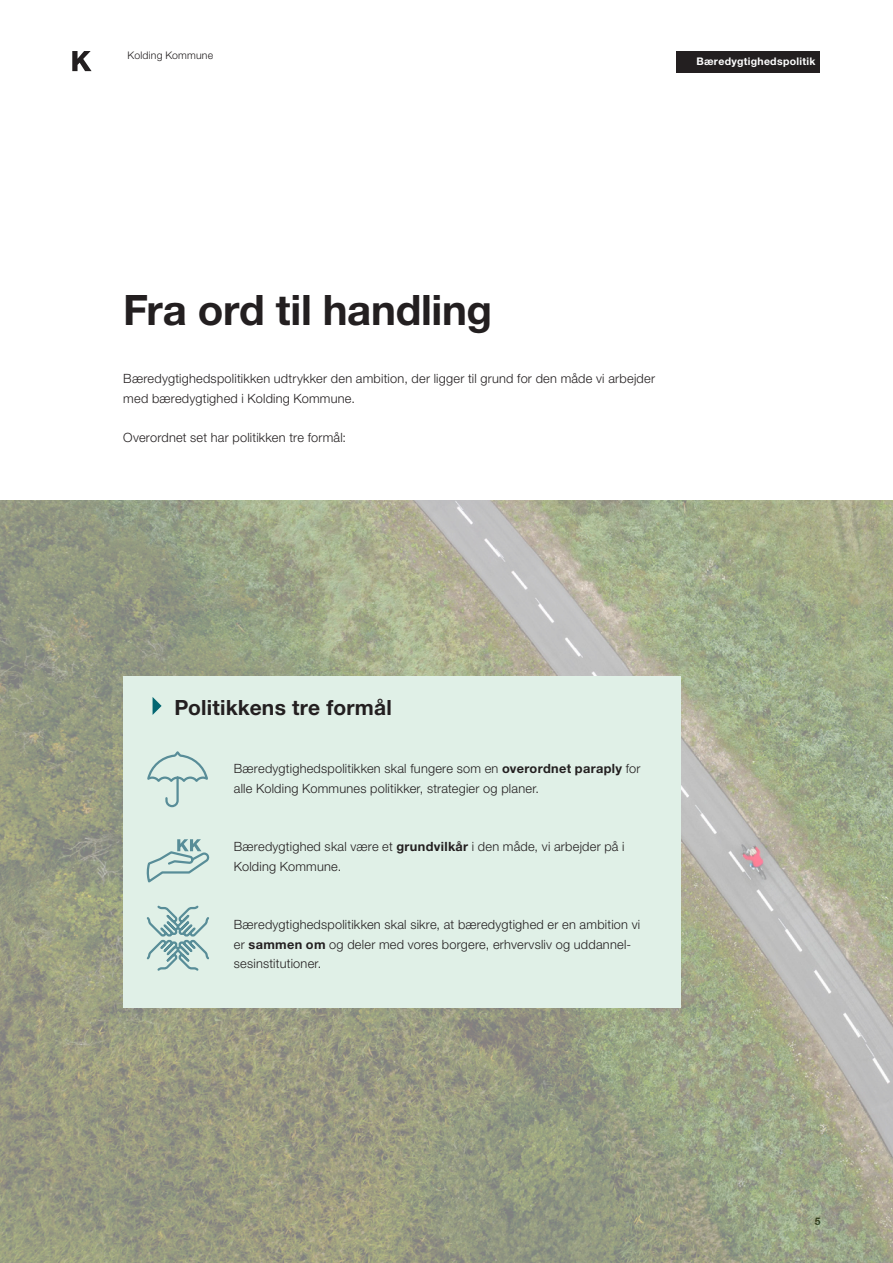
<style>
.page{position:relative;width:893px;height:1263px;background:#fff}
.page>*{position:absolute;margin:0;border:0;box-sizing:border-box;transform-origin:0 0}
.Rubrik_28{font:700 42px "Helvetica Neue LT Std";letter-spacing:-.01em;color:#231f20}
.Underrubrik_14{font:700 21px "Helvetica Neue LT Std";letter-spacing:.01em;color:#231f20}
.Brødtekst{font:300 12.75px/19.5px "Helvetica Neue LT Std";letter-spacing:.02em;color:#231f20}
.t1{font:700 10.5px "Helvetica Neue LT Std";letter-spacing:.03em;color:#fff}
.t2{font:300 10.5px "Helvetica Neue LT Std";letter-spacing:.02em;color:#231f20}
.t3{font:700 10.5px "Helvetica Neue LT Std";color:#231f20}
.s1{font-weight:700}
</style>
<div class="page">
<svg style="left:72px;top:51px;width:20px;height:20px"></svg>
<div style="left:676px;top:51px;width:144px;height:21px;background:#231f20"></div>
<img style="left:0;top:500px;width:893px;height:763px">
<div style="left:123px;top:676px;width:557px;height:331px;background:#e0f0e7"></div>
<svg style="left:153px;top:697px;width:9px;height:18px"></svg>
<svg style="left:146px;top:905px;width:63px;height:66px"></svg>
<svg style="left:147px;top:752px;width:61px;height:56px"></svg>
<svg style="left:146px;top:839px;width:64px;height:44px"></svg>
<p class="t2" style="left:128px;top:48px;width:87px">Kolding Kommune</p>
<p class="t1" style="left:696px;top:55px;width:120px">Bæredygtighedspolitik</p>
<p class="Rubrik_28" style="left:123px;top:284px;width:370px">Fra ord til handling</p>
<p class="Brødtekst" style="left:123px;top:369px;width:533px">Bæredygtighedspolitikken udtrykker den ambition, der ligger til grund for den måde vi arbejder med bæredygtighed i Kolding Kommune.</p>
<p class="Brødtekst" style="left:123px;top:427px;width:224px">Overordnet set har politikken tre formål:</p>
<h2 class="Underrubrik_14" style="left:174px;top:694px;width:219px">Politikkens tre formål</h2>
<p class="Brødtekst" style="left:234px;top:759px;width:408px">Bæredygtighedspolitikken skal fungere som en <span class="s1">overordnet paraply</span> for alle Kolding Kommunes politikker, strategier og planer.</p>
<p class="Brødtekst" style="left:234px;top:837px;width:392px">Bæredygtighed skal være et <span class="s1">grundvilkår</span> i den måde, vi arbejder på i<br>Kolding Kommune.</p>
<p class="Brødtekst" style="left:234px;top:915px;width:408px">Bæredygtighedspolitikken skal sikre, at bæredygtighed er en ambition vi er <span class="s1">sammen om</span> og deler med vores borgere, erhvervsliv og uddannel&shy;sesinstitutioner.</p>
<p class="t3" style="left:815px;top:1214px;width:7px">5</p>
</div>
